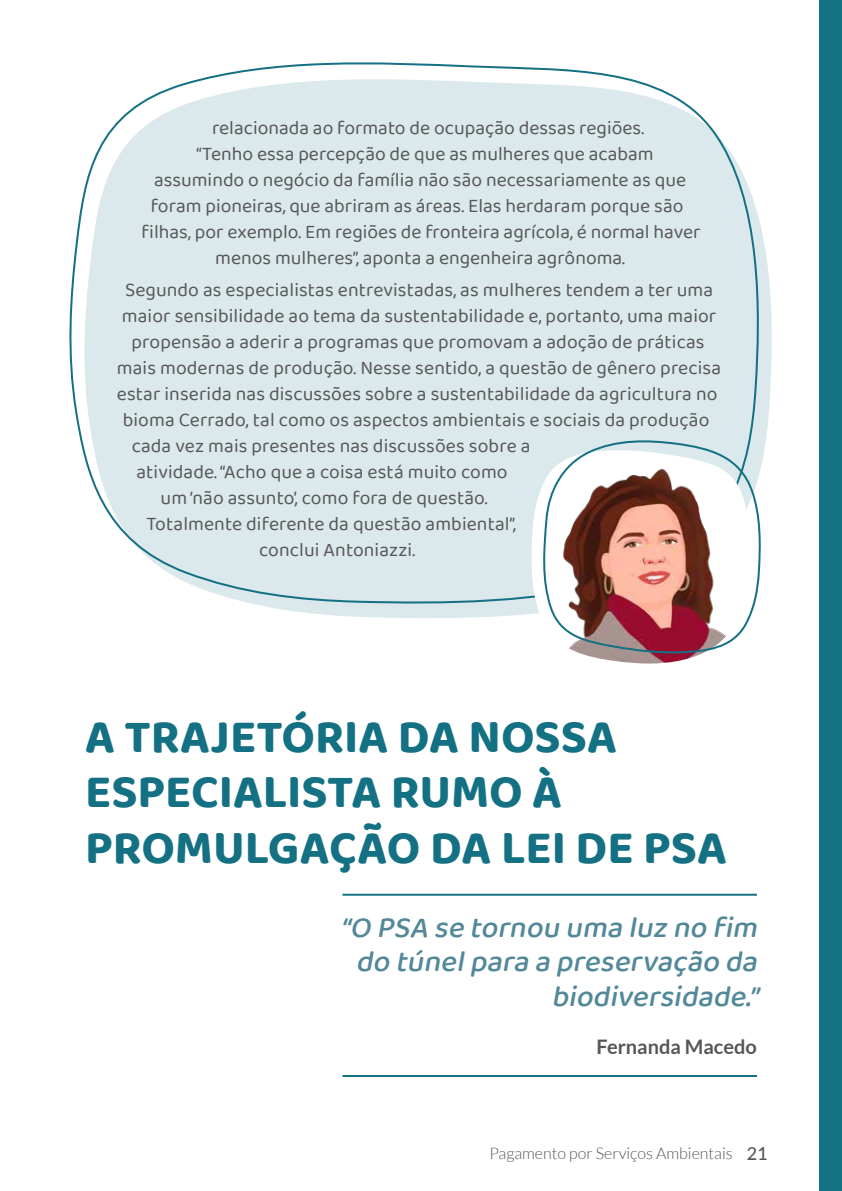
<style>
.page{position:relative;width:842px;height:1191px;background:#fff}
.page>*{position:absolute;margin:0;border:0;box-sizing:border-box;transform-origin:0 0}
.t1{font:700 48px/55.2px "Baloo Tamma 2";color:#147083}
.t2{font:italic 500 30px/34.4px "Baloo Tamma 2";color:#538898;text-align:right}
.t3{font:700 20px "Lato";color:#575756}
.t4{font:19.4px "Baloo Tamma 2";letter-spacing:.005em;color:#575756}
.t5{font:300 16px "Lato";color:#575756}
.s1{font-weight:500;font-size:18px}
</style>
<div class="page">
<div style="left:819px;top:0;width:23px;height:1191px;background:#147083"></div>
<svg style="left:264px;top:233px;width:508px;height:385px;fill:#dbe9ec"></svg>
<svg style="left:69px;top:62px;width:693px;height:544px;background:#deebed"></svg>
<svg style="left:530px;top:450px;width:11px;height:168px"></svg>
<img style="left:579px;top:653px;width:124px;height:10px">
<svg style="left:541px;top:438px;width:221px;height:215px"></svg>
<hr style="left:342px;top:1075px;width:415px;height:2px;background:#147083">
<hr style="left:342px;top:893px;width:415px;height:2px;background:#147083">
<p class="t4" style="left:212px;top:116px;width:434px">relacionada ao formato de ocupação dessas regiões.</p>
<p class="t4" style="left:196px;top:142px;width:459px">“Tenho essa percepção de que as mulheres que acabam</p>
<p class="t4" style="left:154px;top:168px;width:533px">assumindo o negócio da família não são necessariamente as que</p>
<p class="t4" style="left:151px;top:194px;width:534px">foram pioneiras, que abriram as áreas. Elas herdaram porque são</p>
<p class="t4" style="left:142px;top:220px;width:561px">filhas, por exemplo. Em regiões de fronteira agrícola, é normal haver</p>
<p class="t4" style="left:215px;top:246px;width:411px">menos mulheres”, aponta a engenheira agrônoma.</p>
<p class="t4" style="left:125px;top:277px;width:590px">Segundo as especialistas entrevistadas, as mulheres tendem a ter uma</p>
<p class="t4" style="left:122px;top:303px;width:596px">maior sensibilidade ao tema da sustentabilidade e, portanto, uma maior</p>
<p class="t4" style="left:132px;top:329px;width:574px">propensão a aderir a programas que promovam a adoção de práticas</p>
<p class="t4" style="left:117px;top:355px;width:606px">mais modernas de produção. Nesse sentido, a questão de gênero precisa</p>
<p class="t4" style="left:117px;top:381px;width:602px">estar inserida nas discussões sobre a sustentabilidade da agricultura no</p>
<p class="t4" style="left:123px;top:407px;width:588px">bioma Cerrado, tal como os aspectos ambientais e sociais da produção</p>
<p class="t4" style="left:132px;top:433px;width:400px">cada vez mais presentes nas discussões sobre a</p>
<p class="t4" style="left:137px;top:459px;width:373px">atividade. “Acho que a coisa está muito como</p>
<p class="t4" style="left:161px;top:485px;width:329px">um ‘não assunto’, como fora de questão.</p>
<p class="t4" style="left:146px;top:511px;width:371px">Totalmente diferente da questão ambiental”,</p>
<p class="t4" style="left:259px;top:537px;width:157px">conclui Antoniazzi.</p>
<h1 class="t1" style="left:85px;top:708px;width:643px">A TRAJETÓRIA DA NOSSA<br>ESPECIALISTA RUMO À<br>PROMULGAÇÃO DA LEI DE PSA</h1>
<h2 class="t2" style="left:341px;top:909px;width:428px">“O PSA setornou umaluzno fim do túnelparaapreservação da biodiversidade.”</h2>
<p class="t3" style="left:596px;top:1035px;width:162px">Fernanda Macedo</p>
<p class="t5" style="left:489px;top:1145px;width:280px">Pagamento por Serviços Ambientais <span class="s1">21</span></p>
</div>
